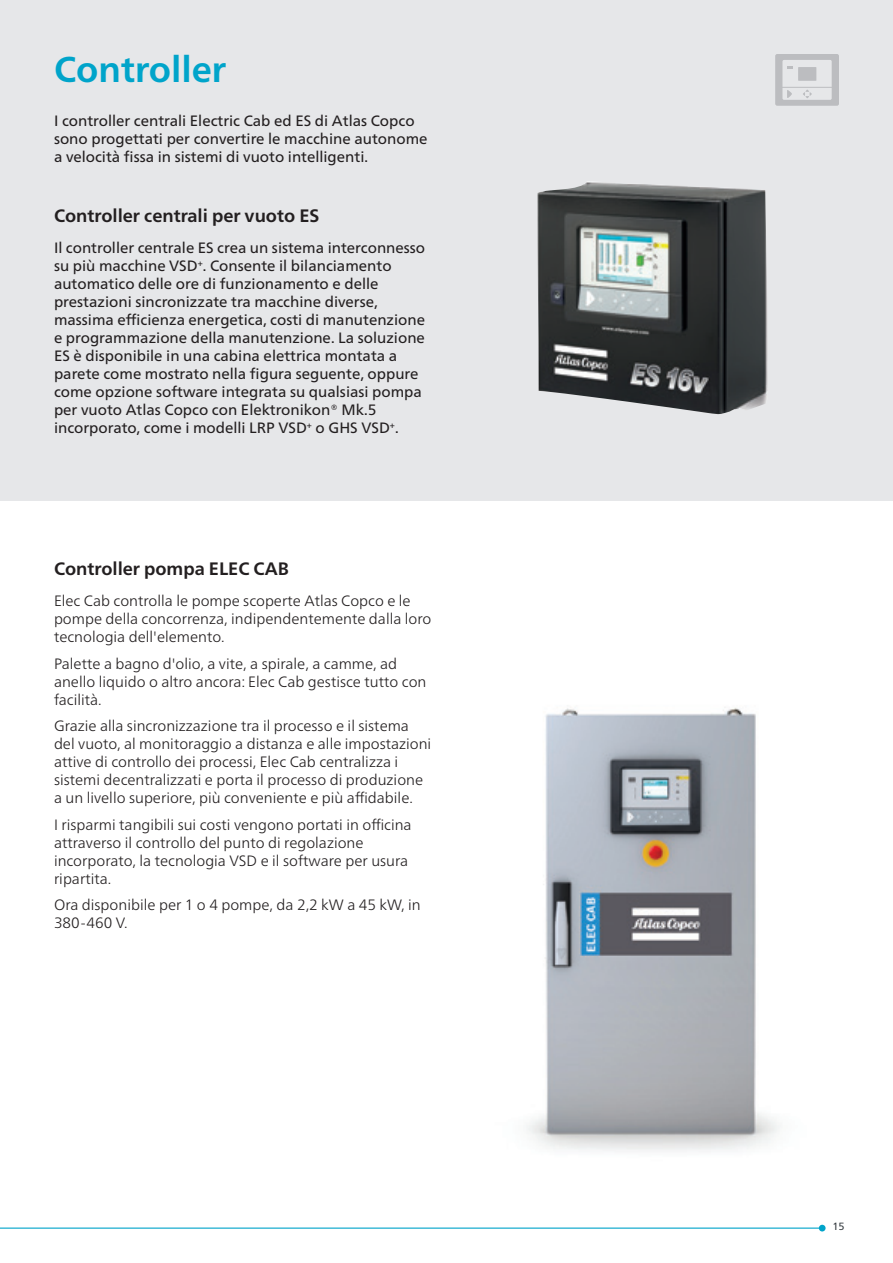
<style>
.page{position:relative;width:893px;height:1263px;background:#fff}
.page>*{position:absolute;margin:0;border:0;box-sizing:border-box;transform-origin:0 0}
.t1{font:700 36px "Neue Frutiger World";color:#00a4ca}
.t2{font:700 18px "Neue Frutiger World";color:#231f20}
.t3{font:300 15px/18px "Neue Frutiger World";color:#231f20}
.t4{font:15px/18px "Neue Frutiger World";color:#231f20}
.t5{font:10.5px "Neue Frutiger World";color:#353b40}
</style>
<div class="page">
<div style="left:0;top:0;width:893px;height:500px;background:#e6e7e9"></div>
<img style="left:537px;top:181px;width:231px;height:233px">
<svg style="left:775px;top:54px;width:64px;height:52px"></svg>
<img style="left:526px;top:707px;width:255px;height:444px">
<hr style="left:0;top:1227px;width:822px;height:2px;background:#00a4ca">
<div style="left:819px;top:1225px;width:7px;height:6px;background:#00a4ca;border-radius:50%"></div>
<h1 class="t1" style="left:54px;top:38px;width:174px">Controller</h1>
<p class="t4" style="left:54px;top:112px;width:375px">I controller centrali Electric Cab ed ES di Atlas Copco sono progettati per convertire le macchine autonome a velocità fissa in sistemi di vuoto intelligenti.</p>
<p class="t2" style="left:54px;top:200px;width:267px">Controller centrali per vuoto ES</p>
<p class="t4" style="left:54px;top:239px;width:373px">Il controller centrale ES crea un sistema interconnesso su più macchine VSD<sup>+</sup>. Consente il bilanciamento automatico delle ore di funzionamento e delle prestazioni sincronizzate tra macchine diverse, massima efficienza energetica, costi di manutenzione e programmazione della manutenzione. La soluzione ES è disponibile in una cabina elettrica montata a parete come mostrato nella figura seguente, oppure come opzione software integrata su qualsiasi pompa per vuoto Atlas Copco con Elektronikon® Mk.5 incorporato, come i modelli LRP VSD<sup>+</sup> o GHS VSD<sup>+</sup>.</p>
<p class="t2" style="left:54px;top:553px;width:237px">Controller pompa ELEC CAB</p>
<p class="t3" style="left:54px;top:592px;width:379px">Elec Cab controlla le pompe scoperte Atlas Copco e le pompe della concorrenza, indipendentemente dalla loro tecnologia dell'elemento.</p>
<p class="t3" style="left:54px;top:654px;width:374px">Palette a bagno d'olio, a vite, a spirale, a camme, ad anello liquido o altro ancora: Elec Cab gestisce tutto con facilità.</p>
<p class="t3" style="left:54px;top:717px;width:379px">Grazie alla sincronizzazione tra il processo e il sistema del vuoto, al monitoraggio a distanza e alle impostazioni attive di controllo dei processi, Elec Cab centralizza i sistemi decentralizzati e porta il processo di produzione a un livello superiore, più conveniente e più affidabile.</p>
<p class="t3" style="left:54px;top:815px;width:359px">I risparmi tangibili sui costi vengono portati in officina attraverso il controllo del punto di regolazione incorporato, la tecnologia VSD e il software per usura ripartita.</p>
<p class="t3" style="left:54px;top:896px;width:368px">Ora disponibile per 1 o 4 pompe, da 2,2 kW a 45 kW, in<br>380-460 V.</p>
<p class="t5" style="left:832px;top:1218px;width:14px">15</p>
</div>
